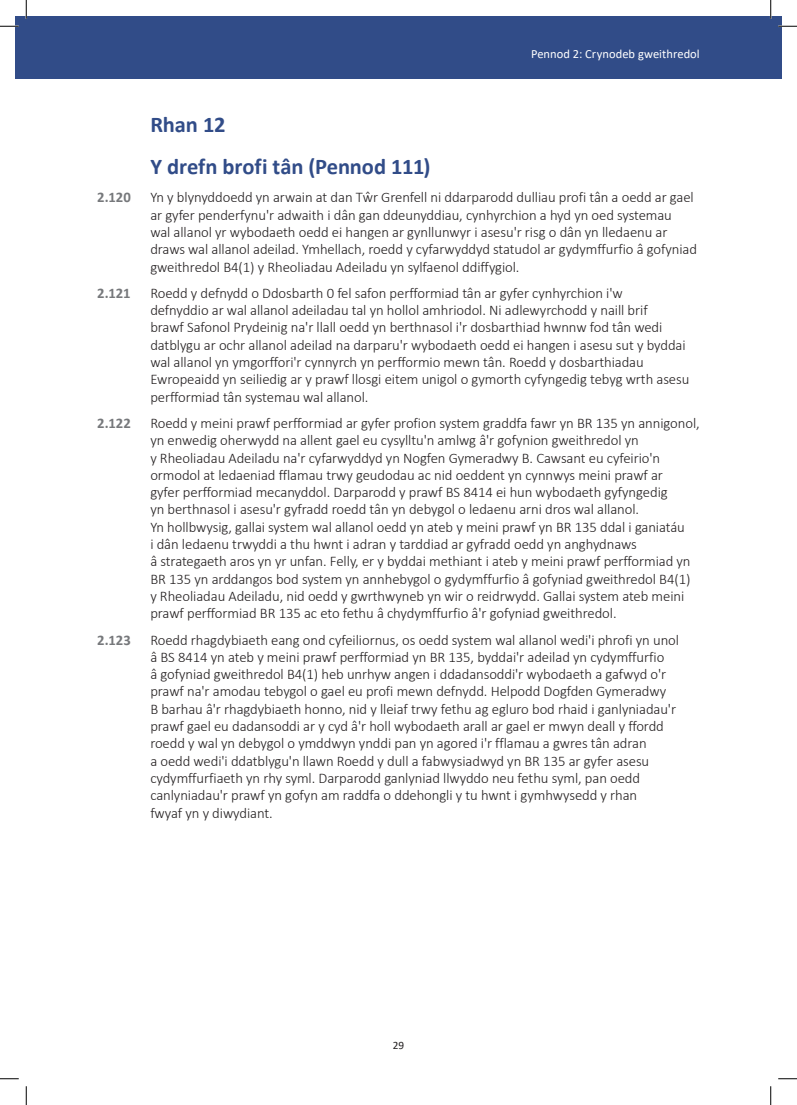
<style>
.page{position:relative;width:797px;height:1105px;background:#fff}
.page>*{position:absolute;margin:0;border:0;box-sizing:border-box;transform-origin:0 0}
.AHead{font:700 22.5px "Calibri";letter-spacing:-.005em;color:#314c88}
.t1{font:300 14.75px/17.4px "Calibri";letter-spacing:-.005em;color:#231f20}
.t2{font:700 14.75px "Calibri";letter-spacing:-.005em;color:#76787b}
.t3{font:12.5px "Calibri";letter-spacing:.005em;color:#fff}
.t4{font:11.25px "Calibri";color:#231f20}
</style>
<div class="page">
<div style="left:16px;top:16px;width:10px;height:63px;background:#314c88"></div>
<div style="left:26px;top:16px;width:755px;height:63px;background:#314c88"></div>
<svg style="left:0;top:25px;width:19px;height:2px"></svg>
<svg style="left:778px;top:25px;width:19px;height:2px"></svg>
<svg style="left:0;top:1078px;width:19px;height:1px"></svg>
<svg style="left:778px;top:1078px;width:19px;height:1px"></svg>
<svg style="left:25px;top:0;width:2px;height:19px"></svg>
<svg style="left:25px;top:1086px;width:2px;height:19px"></svg>
<svg style="left:770px;top:0;width:1px;height:19px"></svg>
<svg style="left:770px;top:1086px;width:1px;height:19px"></svg>
<h2 class="AHead" style="left:150px;top:108px;width:77px">Rhan 12</h2>
<h2 class="AHead" style="left:150px;top:151px;width:282px">Y drefn brofi tân (Pennod 111)</h2>
<p class="t3" style="left:531px;top:45px;width:170px">Pennod 2: Crynodeb gweithredol</p>
<p class="t2" style="left:97px;top:187px;width:35px">2.120</p>
<p class="t1" style="left:150px;top:189px;width:548px">Yn y blynyddoedd yn arwain at dan Tŵr Grenfell ni ddarparodd dulliau profi tân a oedd ar gael ar gyfer penderfynu'r adwaith i dân gan ddeunyddiau, cynhyrchion a hyd yn oed systemau<br>wal allanol yr wybodaeth oedd ei hangen ar gynllunwyr i asesu'r risg o dân yn lledaenu ar draws wal allanol adeilad. Ymhellach, roedd y cyfarwyddyd statudol ar gydymffurfio â gofyniad gweithredol B4(1) y Rheoliadau Adeiladu yn sylfaenol ddiffygiol.</p>
<p class="t2" style="left:97px;top:282px;width:35px">2.121</p>
<p class="t1" style="left:150px;top:284px;width:540px">Roedd y defnydd o Ddosbarth 0 fel safon perfformiad tân ar gyfer cynhyrchion i'w<br>defnyddio ar wal allanol adeiladau tal yn hollol amhriodol. Ni adlewyrchodd y naill brif<br>brawf Safonol Prydeinig na'r llall oedd yn berthnasol i'r dosbarthiad hwnnw fod tân wedi datblygu ar ochr allanol adeilad na darparu'r wybodaeth oedd ei hangen i asesu sut y byddai wal allanol yn ymgorffori'r cynnyrch yn perfformio mewn tân. Roedd y dosbarthiadau Ewropeaidd yn seiliedig ar y prawf llosgi eitem unigol o gymorth cyfyngedig tebyg wrth asesu perfformiad tân systemau wal allanol.</p>
<p class="t2" style="left:97px;top:413px;width:35px">2.122</p>
<p class="t1" style="left:150px;top:414px;width:551px">Roedd y meini prawf perfformiad ar gyfer profion system graddfa fawr yn BR 135 yn annigonol, yn enwedig oherwydd na allent gael eu cysylltu'n amlwg â'r gofynion gweithredol yn<br>y Rheoliadau Adeiladu na'r cyfarwyddyd yn Nogfen Gymeradwy B. Cawsant eu cyfeirio'n ormodol at ledaeniad fflamau trwy geudodau ac nid oeddent yn cynnwys meini prawf ar<br>gyfer perfformiad mecanyddol. Darparodd y prawf BS 8414 ei hun wybodaeth gyfyngedig<br>yn berthnasol i asesu'r gyfradd roedd tân yn debygol o ledaenu arni dros wal allanol.<br>Yn hollbwysig, gallai system wal allanol oedd yn ateb y meini prawf yn BR 135 ddal i ganiatáu<br>i dân ledaenu trwyddi a thu hwnt i adran y tarddiad ar gyfradd oedd yn anghydnaws<br>â strategaeth aros yn yr unfan. Felly, er y byddai methiant i ateb y meini prawf perfformiad yn BR 135 yn arddangos bod system yn annhebygol o gydymffurfio â gofyniad gweithredol B4(1) y Rheoliadau Adeiladu, nid oedd y gwrthwyneb yn wir o reidrwydd. Gallai system ateb meini prawf perfformiad BR 135 ac eto fethu â chydymffurfio â'r gofyniad gweithredol.</p>
<p class="t2" style="left:97px;top:629px;width:35px">2.123</p>
<p class="t1" style="left:150px;top:631px;width:530px">Roedd rhagdybiaeth eang ond cyfeiliornus, os oedd system wal allanol wedi'i phrofi yn unol â BS 8414 yn ateb y meini prawf perfformiad yn BR 135, byddai'r adeilad yn cydymffurfio<br>â gofyniad gweithredol B4(1) heb unrhyw angen i ddadansoddi'r wybodaeth a gafwyd o'r prawf na'r amodau tebygol o gael eu profi mewn defnydd. Helpodd Dogfden Gymeradwy<br>B barhau â'r rhagdybiaeth honno, nid y lleiaf trwy fethu ag egluro bod rhaid i ganlyniadau'r prawf gael eu dadansoddi ar y cyd â'r holl wybodaeth arall ar gael er mwyn deall y ffordd roedd y wal yn debygol o ymddwyn ynddi pan yn agored i'r fflamau a gwres tân adran<br>a oedd wedi'i ddatblygu'n llawn Roedd y dull a fabwysiadwyd yn BR 135 ar gyfer asesu cydymffurfiaeth yn rhy syml. Darparodd ganlyniad llwyddo neu fethu syml, pan oedd canlyniadau'r prawf yn gofyn am raddfa o ddehongli y tu hwnt i gymhwysedd y rhan<br>fwyaf yn y diwydiant.</p>
<p class="t4" style="left:393px;top:1037px;width:13px">29</p>
</div>
